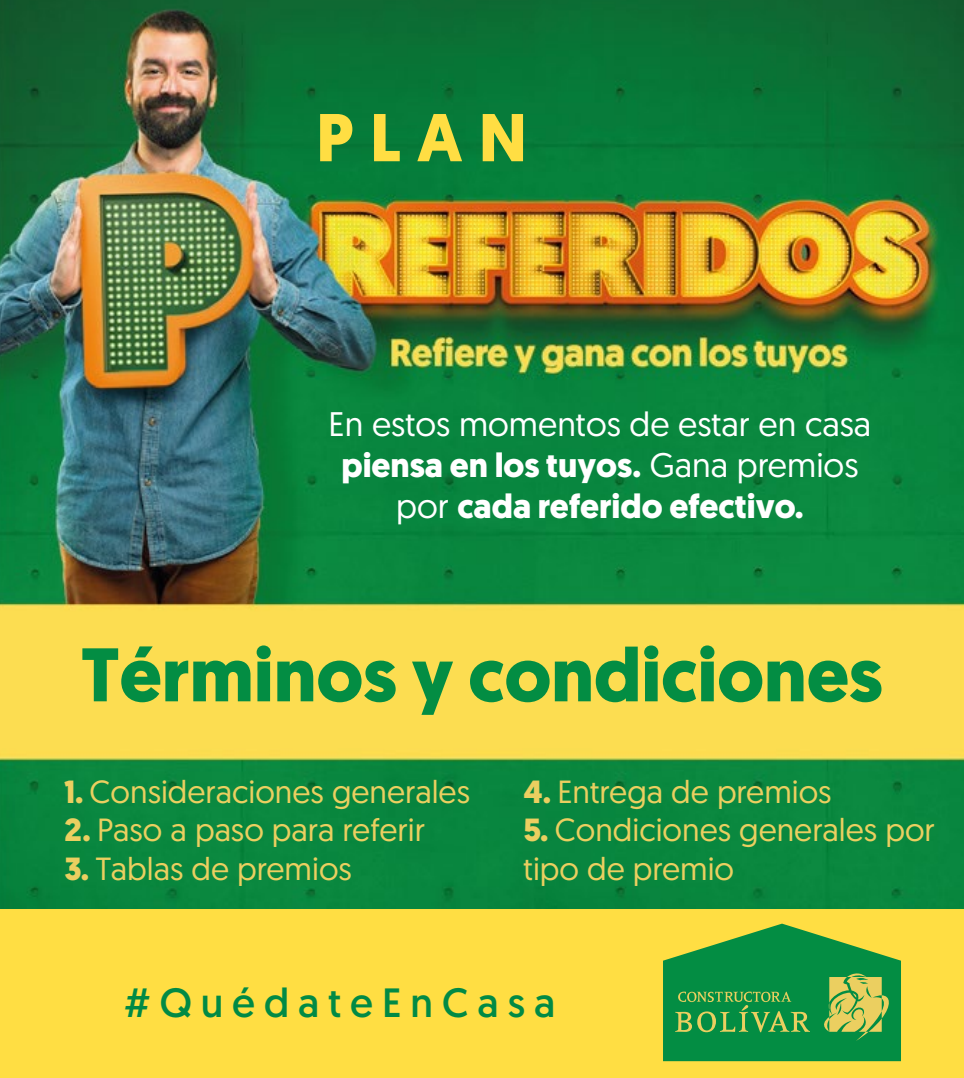
<style>
.page{position:relative;width:964px;height:1078px;background:#fff}
.page>*{position:absolute;margin:0;border:0;box-sizing:border-box;transform-origin:0 0}
.t1{font:700 75.6px "Geomanist";color:#038d43}
.t2{font:700 67.4px "Geomanist";color:#ffde43}
.t3{font:40.8px "Geomanist";letter-spacing:.22em;color:#018a45}
.t4{font:34px/40.8px "Geomanist";color:#fff;text-align:center}
.t5{font:32px/38.4px "Geomanist";color:#ebcf60}
.s1{font-weight:700}
</style>
<div class="page">
<img style="left:0;top:0;width:964px;height:909px">
<div style="left:0;top:909px;width:964px;height:168px;background:#ffde43"></div>
<img style="left:921px;top:0;width:43px;height:296px">
<svg style="left:663px;top:923px;width:238px;height:137px;background:#41a046"></svg>
<h2 class="t2" style="left:316px;top:93px;width:213px">PLAN</h2>
<p class="t4" style="left:329px;top:402px;width:544px">En estos momentos de estar en casa <span class="s1">piensa en los tuyos.</span> Gana premios por <span class="s1">cada referido efectivo.</span></p>
<h1 class="t1" style="left:81px;top:624px;width:803px">Términos y condiciones</h1>
<p class="t5" style="left:64px;top:771px;width:407px"><span class="s1">1.</span> Consideraciones generales</p>
<p class="t5" style="left:64px;top:809px;width:362px"><span class="s1">2.</span> Paso a paso para referir</p>
<p class="t5" style="left:64px;top:848px;width:289px"><span class="s1">3.</span> Tablas de premios</p>
<p class="t5" style="left:523px;top:771px;width:309px"><span class="s1">4.</span> Entrega de premios</p>
<p class="t5" style="left:523px;top:809px;width:413px"><span class="s1">5.</span> Condiciones generales por tipo de premio</p>
<p class="t3" style="left:124px;top:975px;width:433px">#QuédateEnCasa</p>
</div>
